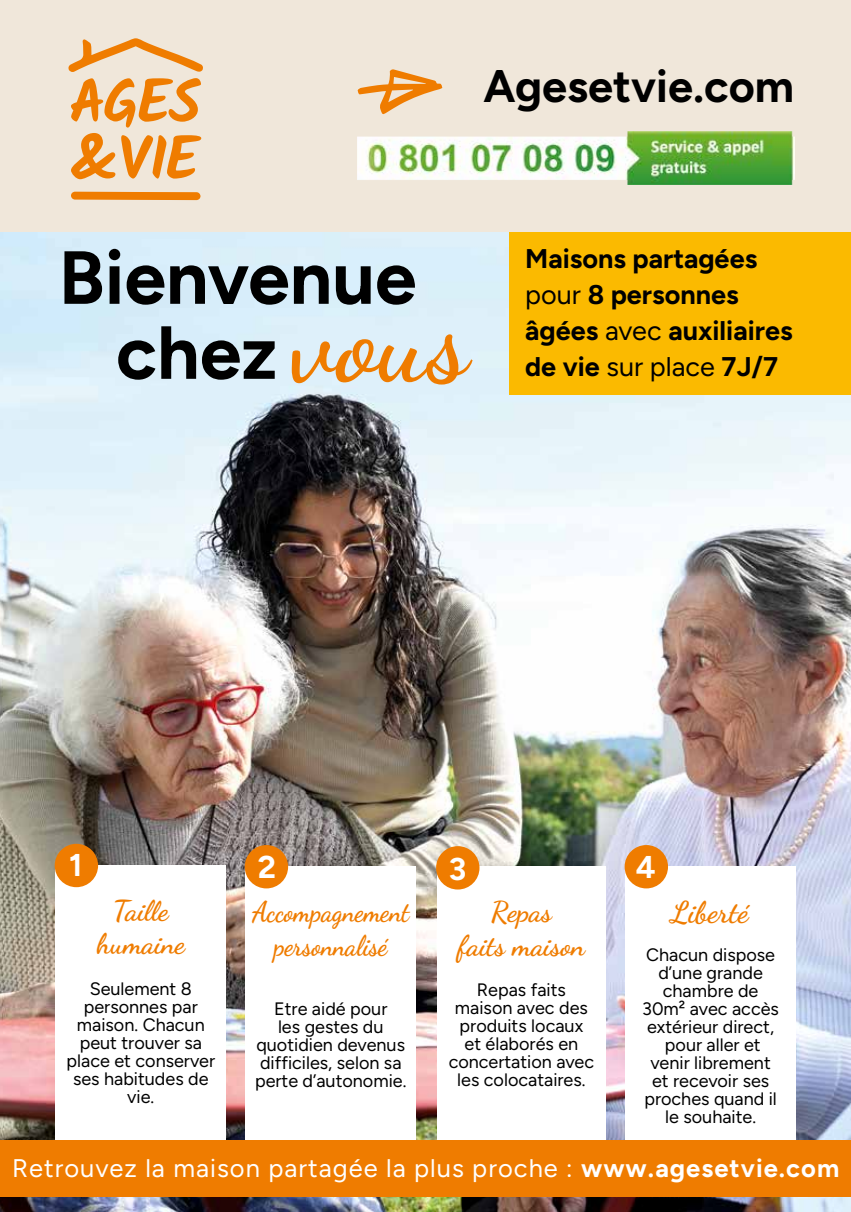
<style>
.page{position:relative;width:851px;height:1212px;background:#fff}
.page>*{position:absolute;margin:0;border:0;box-sizing:border-box;transform-origin:0 0}
.t1{font:700 75px/75px "Figtree";color:#000}
.t2{font:700 45px "Figtree";color:#000}
.t3{font:700 31.5px "Figtree";color:#fff}
.t4{font:700 30px "Dancing Script";color:#ef7c00}
.t5{font:700 28.5px/33px "Dancing Script";color:#ef7c00;text-align:center}
.t6{font:700 28.5px/34.2px "Dancing Script";color:#ef7c00;text-align:center;scale:.9 1}
.t7{font:700 27px/36px "Figtree";color:#000}
.t8{font:25.5px "Figtree";letter-spacing:.04em;color:#fff}
.t9{font:18px/18px "Figtree";color:#000;text-align:center}
.s1{font-family:"Dancing Script";font-size:112.5px;color:#ef7c00}
.s2{font-weight:400}
.s3{font-weight:700}
</style>
<div class="page">
<div style="left:0;top:0;width:850px;height:1212px;background:#f0e7da"></div>
<img style="left:0;top:233px;width:850px;height:979px">
<div style="left:625px;top:867px;width:170px;height:275px;background:#fff"></div>
<div style="left:437px;top:867px;width:168px;height:275px;background:#fff"></div>
<div style="left:245px;top:867px;width:171px;height:275px;background:#fff"></div>
<div style="left:56px;top:866px;width:170px;height:275px;background:#fff"></div>
<div style="left:0;top:1141px;width:850px;height:56px;background:#ef7c00"></div>
<div style="left:509px;top:233px;width:341px;height:162px;background:#fbba00"></div>
<div style="left:56px;top:845px;width:41px;height:41px;background:#ef7c00;border-radius:50%"></div>
<div style="left:55px;top:844px;width:43px;height:43px;border:2px solid #ef7c00;border-radius:50%"></div>
<div style="left:437px;top:847px;width:41px;height:41px;background:#ef7c00;border-radius:50%"></div>
<div style="left:436px;top:846px;width:43px;height:43px;border:2px solid #ef7c00;border-radius:50%"></div>
<div style="left:246px;top:846px;width:41px;height:41px;background:#ef7c00;border-radius:50%"></div>
<div style="left:245px;top:845px;width:43px;height:43px;border:2px solid #ef7c00;border-radius:50%"></div>
<div style="left:625px;top:846px;width:41px;height:41px;background:#ef7c00;border-radius:50%"></div>
<div style="left:624px;top:845px;width:44px;height:43px;border:2px solid #ef7c00;border-radius:50%"></div>
<svg style="left:357px;top:69px;width:85px;height:46px"></svg>
<svg style="left:68px;top:38px;width:135px;height:34px"></svg>
<svg style="left:71px;top:192px;width:129px;height:8px"></svg>
<svg style="left:71px;top:78px;width:130px;height:101px"></svg>
<img style="left:357px;top:131px;width:437px;height:53px">
<h2 class="t2" style="left:483px;top:59px;width:312px">Agesetvie.com</h2>
<h1 class="t1" style="left:116px;top:239px;width:353px;text-indent:-57px">Bienvenue chez <span class="s1">vous</span></h1>
<h3 class="t7" style="left:525px;top:240px;width:269px">Maisons partagées <span class="s2">pour</span> 8 personnes âgées <span class="s2">avec</span> auxiliaires de vie <span class="s2">sur place</span> 7J/7</h3>
<h3 class="t3" style="left:69px;top:846px;width:15px">1</h3>
<h3 class="t3" style="left:258px;top:848px;width:20px">2</h3>
<h3 class="t3" style="left:449px;top:850px;width:19px">3</h3>
<h3 class="t3" style="left:635px;top:848px;width:21px">4</h3>
<h3 class="t5" style="left:97px;top:892px;width:90px">Taille humaine</h3>
<h3 class="t6" style="left:252px;top:892px;width:176px">Accompagnement personnalisé</h3>
<h3 class="t5" style="left:458px;top:892px;width:129px;line-height:34.2px">Repas<br>faits maison</h3>
<h3 class="t4" style="left:670px;top:889px;width:79px">Liberté</h3>
<p class="t9" style="left:642px;top:946px;width:138px">Chacun dispose d’une grande chambre de<br>30m² avec accès extérieur direct, pour aller et venir librement et recevoir ses proches quand il le souhaite.</p>
<p class="t9" style="left:67px;top:979px;width:150px">Seulement 8 personnes par maison. Chacun peut trouver sa place et conserver ses habitudes de vie.</p>
<p class="t9" style="left:448px;top:981px;width:147px">Repas faits maison avec des produits locaux<br>et élaborés en concertation avec les colocataires.</p>
<p class="t9" style="left:255px;top:1000px;width:153px">Etre aidé pour<br>les gestes du quotidien devenus difficiles, selon sa perte d’autonomie.</p>
<h3 class="t8" style="left:12px;top:1153px;width:828px">Retrouvez la maison partagée la plus proche : <span class="s3">www.agesetvie.com</span></h3>
</div>
